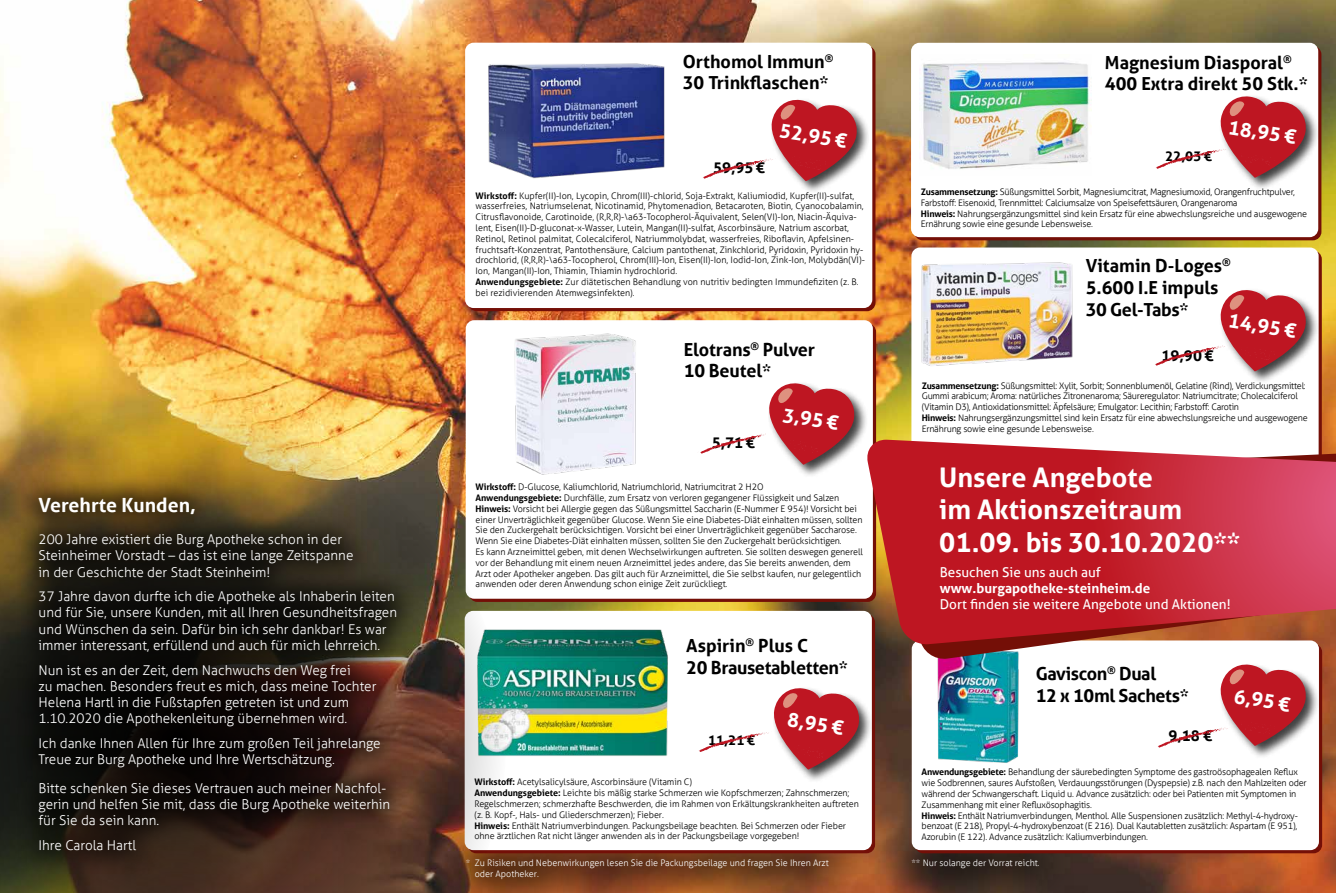
<style>
.page{position:relative;width:1336px;height:893px;background:#fff}
.page>*{position:absolute;margin:0;border:0;box-sizing:border-box;transform-origin:0 0}
.t1{font:700 27px/32.4px "Aller";color:#fff}
.t2{font:700 19.65px "Aller";color:#fff}
.t3{font:700 19.5px "Aller";color:#fff}
.t4{font:700 18px/21.6px "Aller";color:#000}
.t5{font:700 18px/21.6px "Aller";letter-spacing:-.02em;color:#000}
.t6{font:700 15px "Aller";color:#000}
.t7{font:300 13.5px/16.2px "Aller";color:#fff}
.t8{font:13.5px "Aller";color:#fff}
.t9{font:700 13.5px "Aller";color:#fff}
.t10{font:700 13.5px "Aller";color:#000}
.t11{font:300 9px/10.8px "Aller";letter-spacing:-.01em;color:#000}
.t12{font:300 9px "Aller";color:#fff}
.s1{font-weight:700}
</style>
<div class="page">
<img style="left:0;top:0;width:1335px;height:893px">
<div style="left:874px;top:820px;width:202px;height:73px;background:#000;opacity:.75"></div>
<div style="left:428px;top:820px;width:439px;height:73px;background:#000;opacity:.75"></div>
<svg style="left:914px;top:46px;width:407px;height:194px;fill:#740f07"></svg>
<div style="left:465px;top:320px;width:407px;height:279px;background:#fff;border-radius:9px"></div>
<img style="left:514px;top:333px;width:122px;height:142px">
<div style="left:767px;top:381px;width:101px;height:97px;background:#000;opacity:.75"></div>
<svg style="left:700px;top:382px;width:156px;height:83px"></svg>
<div style="left:910px;top:43px;width:407px;height:194px;background:#fff;border-radius:9px"></div>
<img style="left:919px;top:62px;width:172px;height:107px">
<div style="left:1218px;top:94px;width:101px;height:97px;background:#000;opacity:.75"></div>
<svg style="left:1156px;top:95px;width:151px;height:83px"></svg>
<div style="left:464px;top:611px;width:407px;height:239px;background:#fff;border-radius:9px"></div>
<img style="left:506px;top:629px;width:162px;height:127px">
<div style="left:771px;top:686px;width:101px;height:97px;background:#000;opacity:.75"></div>
<svg style="left:699px;top:687px;width:161px;height:83px"></svg>
<div style="left:911px;top:248px;width:407px;height:221px;background:#fff;border-radius:9px"></div>
<div style="left:1218px;top:288px;width:101px;height:97px;background:#000;opacity:.75"></div>
<svg style="left:1155px;top:288px;width:152px;height:83px"></svg>
<img style="left:921px;top:262px;width:152px;height:104px">
<div style="left:465px;top:43px;width:407px;height:265px;background:#fff;border-radius:9px"></div>
<img style="left:488px;top:63px;width:177px;height:116px">
<div style="left:769px;top:98px;width:101px;height:96px;background:#000;opacity:.75"></div>
<svg style="left:703px;top:98px;width:155px;height:83px"></svg>
<div style="left:911px;top:640px;width:407px;height:210px;background:#fff;border-radius:9px"></div>
<img style="left:937px;top:660px;width:82px;height:103px">
<div style="left:1218px;top:662px;width:101px;height:97px;background:#000;opacity:.75"></div>
<svg style="left:1158px;top:663px;width:149px;height:85px"></svg>
<svg style="left:896px;top:645px;width:439px;height:15px"></svg>
<svg style="left:865px;top:440px;width:470px;height:205px"></svg>
<img style="left:0;top:410px;width:506px;height:483px">
<div style="left:16px;top:475px;width:403px;height:399px;background:#000;opacity:.75"></div>
<h3 class="t3" style="left:39px;top:493px;width:159px">Verehrte Kunden,</h3>
<h3 class="t7" style="left:39px;top:531px;width:316px">200 Jahre existiert die Burg Apotheke schon in der<br>Steinheimer Vorstadt – das ist eine lange Zeitspanne in der Geschichte der Stadt Steinheim!</h3>
<h3 class="t7" style="left:39px;top:588px;width:360px">37 Jahre davon durfte ich die Apotheke als Inhaberin leiten und für Sie, unsere Kunden, mit all Ihren Gesundheitsfragen und Wünschen da sein. Dafür bin ich sehr dankbar! Es war immer interessant, erfüllend und auch für mich lehrreich.</h3>
<h3 class="t7" style="left:39px;top:662px;width:339px">Nun ist es an der Zeit, dem Nachwuchs den Weg frei<br>zu machen. Besonders freut es mich, dass meine Tochter Helena Hartl in die Fußstapfen getreten ist und zum 1.10.2020 die Apothekenleitung übernehmen wird.</h3>
<h3 class="t7" style="left:39px;top:735px;width:343px">Ich danke Ihnen Allen für Ihre zum großen Teil jahrelange<br>Treue zur Burg Apotheke und Ihre Wertschätzung.</h3>
<h3 class="t7" style="left:39px;top:780px;width:353px">Bitte schenken Sie dieses Vertrauen auch meiner Nachfol&shy;gerin und helfen Sie mit, dass die Burg Apotheke weiterhin für Sie da sein kann.</h3>
<h3 class="t7" style="left:39px;top:837px;width:99px">Ihre Carola Hartl</h3>
<h3 class="t4" style="left:682px;top:50px;width:152px">Orthomol Immun<sup>®<br></sup>30 Trinkflaschen*</h3>
<h3 class="t6" style="left:713px;top:158px;width:53px">59,95 €</h3>
<h2 class="t2" style="left:781px;top:118px;width:70px;rotate:9deg">52,95 €</h2>
<p class="t11" style="left:475px;top:190px;width:391px"><span class="s1">Wirkstoff:</span> Kupfer(II)-Ion, Lycopin, Chrom(III)-chlorid, Soja-Extrakt, Kaliumiodid, Kupfer(II)-sulfat, wasserfreies, Natriumselenat, Nicotinamid, Phytomenadion, Betacaroten, Biotin, Cyanocobalamin, Citrusflavonoide, Carotinoide, (R,R,R)-\a63-Tocopherol-Äquivalent, Selen(VI)-Ion, Niacin-Äquiva&shy;lent, Eisen(II)-D-gluconat-x-Wasser, Lutein, Mangan(II)-sulfat, Ascorbinsäure, Natrium ascorbat, Retinol, Retinol palmitat, Colecalciferol, Natriummolybdat, wasserfreies, Riboflavin, Apfelsinen&shy;fruchtsaft-Konzentrat, Pantothensäure, Calcium pantothenat, Zinkchlorid, Pyridoxin, Pyridoxin hy&shy;drochlorid, (R,R,R)-\a63-Tocopherol, Chrom(III)-Ion, Eisen(II)-Ion, Iodid-Ion, Zink-Ion, Molybdän(VI)- Ion, Mangan(II)-Ion, Thiamin, Thiamin hydrochlorid.<br><span class="s1">Anwendungsgebiete:</span> Zur diätetischen Behandlung von nutritiv bedingten Immundefiziten (z. B. bei rezidivierenden Atemwegsinfekten).</p>
<h3 class="t4" style="left:683px;top:338px;width:133px">Elotrans<sup>®</sup> Pulver<br>10 Beutel*</h3>
<h3 class="t6" style="left:711px;top:433px;width:44px">5,71 €</h3>
<h2 class="t2" style="left:784px;top:403px;width:58px;rotate:9deg">3,95 €</h2>
<p class="t11" style="left:475px;top:482px;width:389px"><span class="s1">Wirkstoff:</span> D-Glucose, Kaliumchlorid, Natriumchlorid, Natriumcitrat 2 H2O<br><span class="s1">Anwendungsgebiete:</span> Durchfälle, zum Ersatz von verloren gegangener Flüssigkeit und Salzen <span class="s1">Hinweis:</span> Vorsicht bei Allergie gegen das Süßungsmittel Saccharin (E-Nummer E 954)! Vorsicht bei einer Unverträglichkeit gegenüber Glucose. Wenn Sie eine Diabetes-Diät einhalten müssen, sollten Sie den Zuckergehalt berücksichtigen. Vorsicht bei einer Unverträglichkeit gegenüber Saccharose.<br>Wenn Sie eine Diabetes-Diät einhalten müssen, sollten Sie den Zuckergehalt berücksichtigen.<br>Es kann Arzneimittel geben, mit denen Wechselwirkungen auftreten. Sie sollten deswegen generell vor der Behandlung mit einem neuen Arzneimittel jedes andere, das Sie bereits anwenden, dem Arzt oder Apotheker angeben. Das gilt auch für Arzneimittel, die Sie selbst kaufen, nur gelegentlich anwenden oder deren Anwendung schon einige Zeit zurückliegt.</p>
<h3 class="t5" style="left:686px;top:635px;width:162px">Aspirin<sup>®</sup> Plus C<br>20 Brausetabletten*</h3>
<h3 class="t10" style="left:708px;top:731px;width:48px">11,21 €</h3>
<h2 class="t2" style="left:789px;top:707px;width:58px;rotate:9deg">8,95 €</h2>
<p class="t11" style="left:474px;top:777px;width:386px"><span class="s1">Wirkstoff:</span> Acetylsalicylsäure, Ascorbinsäure (Vitamin C)<br><span class="s1">Anwendungsgebiete:</span> Leichte bis mäßig starke Schmerzen wie Kopfschmerzen; Zahnschmerzen; Regelschmerzen; schmerzhafte Beschwerden, die im Rahmen von Erkältungskrankheiten auftreten (z. B. Kopf-, Hals- und Gliederschmerzen); Fieber.<br><span class="s1">Hinweis:</span> Enthält Natriumverbindungen. Packungsbeilage beachten. Bei Schmerzen oder Fieber ohne ärztlichen Rat nicht länger anwenden als in der Packungsbeilage vorgegeben!</p>
<h3 class="t4" style="left:1104px;top:51px;width:204px">Magnesium Diasporal<sup>®<br></sup>400 Extra direkt 50 Stk.*</h3>
<h3 class="t10" style="left:1164px;top:148px;width:48px">22,03 €</h3>
<h2 class="t2" style="left:1230px;top:115px;width:70px;rotate:9deg">18,95 €</h2>
<p class="t11" style="left:920px;top:186px;width:387px"><span class="s1">Zusammensetzung:</span> Süßungsmittel Sorbit, Magnesiumcitrat, Magnesiumoxid, Orangenfruchtpulver, Farbstoff: Eisenoxid, Trennmittel: Calciumsalze von Speisefettsäuren, Orangenaroma<br><span class="s1">Hinweis:</span> Nahrungsergänzungsmittel sind kein Ersatz für eine abwechslungsreiche und ausgewogene Ernährung sowie eine gesunde Lebensweise.</p>
<h3 class="t4" style="left:1085px;top:255px;width:146px">Vitamin D-Loges<sup>®<br></sup>5.600 I.E impuls<br>30 Gel-Tabs*</h3>
<h2 class="t2" style="left:1230px;top:308px;width:70px;rotate:9deg">14,95 €</h2>
<h3 class="t6" style="left:1161px;top:346px;width:53px">19,90 €</h3>
<p class="t11" style="left:921px;top:380px;width:387px"><span class="s1">Zusammensetzung:</span> Süßungsmittel: Xylit, Sorbit; Sonnenblumenöl, Gelatine (Rind), Verdickungsmittel:<br>Gummi arabicum; Aroma: natürliches Zitronenaroma; Säureregulator: Natriumcitrate; Cholecalciferol (Vitamin D3), Antioxidationsmittel: Äpfelsäure; Emulgator: Lecithin; Farbstoff: Carotin<br><span class="s1">Hinweis:</span> Nahrungsergänzungsmittel sind kein Ersatz für eine abwechslungsreiche und ausgewogene Ernährung sowie eine gesunde Lebensweise.</p>
<h1 class="t1" style="left:939px;top:461px;width:302px">Unsere Angebote<br>im Aktionszeitraum<br>01.09. bis 30.10.2020**</h1>
<h3 class="t8" style="left:939px;top:564px;width:162px">Besuchen Sie uns auch auf</h3>
<h3 class="t9" style="left:939px;top:580px;width:212px">www.burgapotheke-steinheim.de</h3>
<h3 class="t8" style="left:939px;top:596px;width:292px">Dort finden sie weitere Angebote und Aktionen!</h3>
<h3 class="t5" style="left:1035px;top:663px;width:154px">Gaviscon<sup>®</sup> Dual<br>12 x 10ml Sachets*</h3>
<h3 class="t6" style="left:1168px;top:727px;width:45px">9,18 €</h3>
<h2 class="t2" style="left:1235px;top:684px;width:58px;rotate:9deg">6,95 €</h2>
<p class="t11" style="left:921px;top:767px;width:386px"><span class="s1">Anwendungsgebiete:</span> Behandlung der säurebedingten Symptome des gastroösophagealen Reflux wie Sodbrennen, saures Aufstoßen, Verdauungsstörungen (Dyspepsie) z.B. nach den Mahlzeiten oder während der Schwangerschaft. Liquid u. Advance zusätzlich: oder bei Patienten mit Symptomen in Zusammenhang mit einer Refluxösophagitis.<br><span class="s1">Hinweis:</span> Enthält Natriumverbindungen, Menthol. Alle Suspensionen zusätzlich: Methyl-4-hydroxy&shy;benzoat (E 218), Propyl-4-hydroxybenzoat (E 216). Dual Kautabletten zusätzlich: Aspartam (E 951), Azorubin (E 122). Advance zusätzlich: Kaliumverbindungen.</p>
<p class="t12" style="left:465px;top:858px;width:364px">* Zu Risiken und Nebenwirkungen lesen Sie die Packungsbeilage und fragen Sie Ihren Arzt</p>
<p class="t12" style="left:911px;top:858px;width:130px">** Nur solange der Vorrat reicht.</p>
<p class="t12" style="left:474px;top:868px;width:66px">oder Apotheker.</p>
</div>
